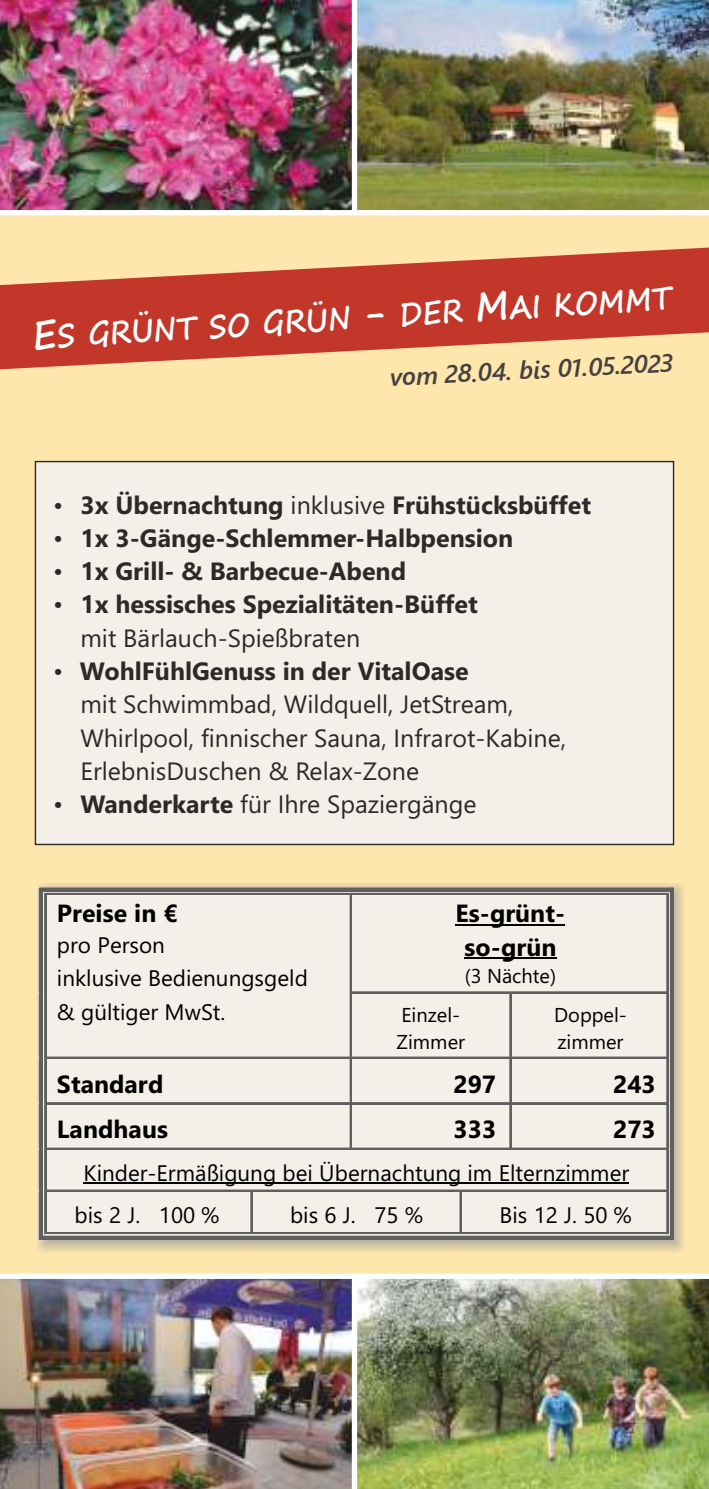
<style>
.page{position:relative;width:709px;height:1489px;background:#fff}
.page>*{position:absolute;margin:0;border:0;box-sizing:border-box;transform-origin:0 0}
.t1{font:700 32px "Segoe Print";color:#fefefe;scale:.9 1}
.t2{font:25px/33.2px "Segoe UI";color:#2b2a29}
.t3{font:700 25px/33.2px "Segoe UI";color:#2b2a29}
.t4{font:italic 600 25px "Segoe UI";color:#434242}
.t5{font:700 24.75px/33.2px "Segoe UI";color:#000;text-align:center}
.t6{font:22.5px/33.2px "Segoe UI";color:#000}
.t7{font:20px/26.8px "Segoe UI";color:#000}
.s1{font-size:40px}
.s2{font-weight:400}
.s3{font-weight:700}
</style>
<div class="page">
<div style="left:0;top:0;width:709px;height:1488px;background:#ffe6ac"></div>
<img style="left:0;top:1278px;width:709px;height:210px">
<img style="left:0;top:0;width:709px;height:210px">
<div style="left:0;top:210px;width:709px;height:5px;background:#fefefe"></div>
<div style="left:352px;top:0;width:5px;height:213px;background:#fefefe"></div>
<div style="left:352px;top:1276px;width:5px;height:212px;background:#fefefe"></div>
<div style="left:0;top:1273px;width:709px;height:5px;background:#fefefe"></div>
<svg style="left:0;top:247px;width:709px;height:123px;fill:#c3362a"></svg>
<img style="left:37px;top:883px;width:647px;height:369px">
<div style="left:39px;top:887px;width:631px;height:352px;background:#f5efe9"></div>
<hr style="left:455px;top:924px;width:110px;height:1px;background:#000">
<hr style="left:464px;top:957px;width:92px;height:2px;background:#000">
<svg style="left:39px;top:887px;width:7px;height:8px"></svg>
<svg style="left:46px;top:887px;width:304px;height:4px"></svg>
<hr style="left:46px;top:893px;width:304px;height:2px;background:#5f5f5f">
<hr style="left:46px;top:892px;width:304px;height:1px;background:#5f5f5f">
<svg style="left:350px;top:887px;width:7px;height:8px"></svg>
<svg style="left:357px;top:887px;width:309px;height:4px"></svg>
<hr style="left:357px;top:893px;width:309px;height:2px;background:#5f5f5f">
<hr style="left:357px;top:892px;width:309px;height:1px;background:#5f5f5f">
<svg style="left:666px;top:887px;width:8px;height:8px"></svg>
<hr style="left:45px;top:895px;width:1px;height:96px;background:#5f5f5f">
<hr style="left:44px;top:895px;width:1px;height:96px;background:#5f5f5f">
<hr style="left:39px;top:895px;width:4px;height:96px;background:#5f5f5f">
<hr style="left:350px;top:895px;width:2px;height:96px;background:#5f5f5f">
<hr style="left:670px;top:895px;width:4px;height:96px;background:#5f5f5f">
<hr style="left:666px;top:895px;width:2px;height:96px;background:#5f5f5f">
<svg style="left:39px;top:991px;width:7px;height:2px"></svg>
<hr style="left:352px;top:991px;width:158px;height:2px;background:#5f5f5f">
<hr style="left:511px;top:991px;width:155px;height:2px;background:#5f5f5f">
<svg style="left:666px;top:991px;width:8px;height:2px"></svg>
<hr style="left:45px;top:993px;width:1px;height:64px;background:#5f5f5f">
<hr style="left:44px;top:993px;width:1px;height:64px;background:#5f5f5f">
<hr style="left:39px;top:993px;width:4px;height:64px;background:#5f5f5f">
<hr style="left:350px;top:993px;width:2px;height:64px;background:#5f5f5f">
<hr style="left:510px;top:993px;width:1px;height:64px;background:#5f5f5f">
<hr style="left:509px;top:993px;width:1px;height:64px;background:#5f5f5f">
<hr style="left:670px;top:993px;width:4px;height:64px;background:#5f5f5f">
<hr style="left:666px;top:993px;width:2px;height:64px;background:#5f5f5f">
<hr style="left:46px;top:1057px;width:304px;height:1px;background:#5f5f5f">
<hr style="left:46px;top:1056px;width:304px;height:1px;background:#5f5f5f">
<hr style="left:352px;top:1057px;width:158px;height:1px;background:#5f5f5f">
<hr style="left:352px;top:1056px;width:158px;height:1px;background:#5f5f5f">
<hr style="left:511px;top:1057px;width:155px;height:1px;background:#5f5f5f">
<hr style="left:511px;top:1056px;width:155px;height:1px;background:#5f5f5f">
<hr style="left:45px;top:1058px;width:1px;height:44px;background:#5f5f5f">
<hr style="left:44px;top:1058px;width:1px;height:44px;background:#5f5f5f">
<hr style="left:39px;top:1058px;width:4px;height:44px;background:#5f5f5f">
<hr style="left:350px;top:1058px;width:2px;height:44px;background:#5f5f5f">
<hr style="left:510px;top:1058px;width:1px;height:44px;background:#5f5f5f">
<hr style="left:509px;top:1058px;width:1px;height:44px;background:#5f5f5f">
<hr style="left:670px;top:1058px;width:4px;height:44px;background:#5f5f5f">
<hr style="left:666px;top:1058px;width:2px;height:44px;background:#5f5f5f">
<svg style="left:39px;top:1102px;width:7px;height:2px"></svg>
<hr style="left:46px;top:1102px;width:304px;height:2px;background:#5f5f5f">
<hr style="left:352px;top:1102px;width:158px;height:2px;background:#5f5f5f">
<hr style="left:511px;top:1102px;width:155px;height:2px;background:#5f5f5f">
<svg style="left:666px;top:1102px;width:8px;height:2px"></svg>
<hr style="left:45px;top:1104px;width:1px;height:44px;background:#5f5f5f">
<hr style="left:44px;top:1104px;width:1px;height:44px;background:#5f5f5f">
<hr style="left:39px;top:1104px;width:4px;height:44px;background:#5f5f5f">
<hr style="left:350px;top:1104px;width:2px;height:44px;background:#5f5f5f">
<hr style="left:510px;top:1104px;width:1px;height:44px;background:#5f5f5f">
<hr style="left:509px;top:1104px;width:1px;height:44px;background:#5f5f5f">
<hr style="left:670px;top:1104px;width:4px;height:44px;background:#5f5f5f">
<hr style="left:666px;top:1104px;width:2px;height:44px;background:#5f5f5f">
<hr style="left:84px;top:1182px;width:545px;height:1px;background:#000">
<hr style="left:46px;top:1148px;width:304px;height:1px;background:#5f5f5f">
<hr style="left:46px;top:1147px;width:304px;height:1px;background:#5f5f5f">
<hr style="left:352px;top:1148px;width:158px;height:1px;background:#5f5f5f">
<hr style="left:352px;top:1147px;width:158px;height:1px;background:#5f5f5f">
<hr style="left:511px;top:1148px;width:155px;height:1px;background:#5f5f5f">
<hr style="left:511px;top:1147px;width:155px;height:1px;background:#5f5f5f">
<hr style="left:45px;top:1149px;width:1px;height:40px;background:#5f5f5f">
<hr style="left:44px;top:1149px;width:1px;height:40px;background:#5f5f5f">
<hr style="left:39px;top:1149px;width:4px;height:40px;background:#5f5f5f">
<hr style="left:670px;top:1149px;width:4px;height:40px;background:#5f5f5f">
<hr style="left:666px;top:1149px;width:2px;height:40px;background:#5f5f5f">
<svg style="left:39px;top:1189px;width:7px;height:2px"></svg>
<hr style="left:46px;top:1189px;width:205px;height:2px;background:#5f5f5f">
<hr style="left:252px;top:1189px;width:208px;height:2px;background:#5f5f5f">
<hr style="left:462px;top:1189px;width:204px;height:2px;background:#5f5f5f">
<svg style="left:666px;top:1189px;width:8px;height:2px"></svg>
<hr style="left:45px;top:1191px;width:1px;height:41px;background:#5f5f5f">
<hr style="left:44px;top:1191px;width:1px;height:41px;background:#5f5f5f">
<hr style="left:39px;top:1191px;width:4px;height:41px;background:#5f5f5f">
<svg style="left:39px;top:1231px;width:7px;height:8px"></svg>
<svg style="left:46px;top:1235px;width:205px;height:4px"></svg>
<hr style="left:46px;top:1232px;width:205px;height:2px;background:#5f5f5f">
<hr style="left:46px;top:1231px;width:205px;height:1px;background:#5f5f5f">
<hr style="left:251px;top:1191px;width:1px;height:41px;background:#5f5f5f">
<hr style="left:250px;top:1191px;width:1px;height:41px;background:#5f5f5f">
<svg style="left:251px;top:1231px;width:7px;height:8px"></svg>
<svg style="left:258px;top:1235px;width:202px;height:4px"></svg>
<hr style="left:258px;top:1232px;width:202px;height:2px;background:#5f5f5f">
<hr style="left:258px;top:1231px;width:202px;height:1px;background:#5f5f5f">
<hr style="left:460px;top:1191px;width:2px;height:41px;background:#5f5f5f">
<hr style="left:459px;top:1191px;width:1px;height:41px;background:#5f5f5f">
<svg style="left:460px;top:1232px;width:7px;height:7px"></svg>
<svg style="left:467px;top:1235px;width:199px;height:4px"></svg>
<hr style="left:467px;top:1232px;width:199px;height:2px;background:#5f5f5f">
<hr style="left:467px;top:1231px;width:199px;height:1px;background:#5f5f5f">
<hr style="left:670px;top:1191px;width:4px;height:41px;background:#5f5f5f">
<hr style="left:666px;top:1191px;width:2px;height:41px;background:#5f5f5f">
<svg style="left:666px;top:1231px;width:8px;height:8px"></svg>
<div style="left:34px;top:460px;width:641px;height:385px;background:#f5efe9"></div>
<p class="t1" style="left:31px;top:324px;width:712px;rotate:-4deg"><span class="s1">E</span>S GRÜNT SO GRÜN <span class="s1">-</span> DER <span class="s1">M</span>AI KOMMT</p>
<p class="t4" style="left:389px;top:368px;width:285px;rotate:-3deg">vom 28.04. bis 01.05.2023</p>
<p class="t3" style="left:53px;top:490px;width:539px"><span class="s2">•</span> 3x Übernachtung <span class="s2">inklusive</span> Frühstücksbüffet</p>
<p class="t3" style="left:53px;top:524px;width:461px"><span class="s2">•</span> 1x 3-Gänge-Schlemmer-Halbpension</p>
<p class="t3" style="left:53px;top:557px;width:354px"><span class="s2">•</span> 1x Grill- &amp; Barbecue-Abend</p>
<p class="t3" style="left:80px;top:590px;width:399px;text-indent:-27px"><span class="s2">•</span> 1x hessisches Spezialitäten-Büffet <span class="s2">mit Bärlauch-Spießbraten</span></p>
<p class="t2" style="left:80px;top:657px;width:487px;text-indent:-27px">• <span class="s3">WohlFühlGenuss in der VitalOase<br></span>mit Schwimmbad, Wildquell, JetStream, Whirlpool, finnischer Sauna, Infrarot-Kabine, ErlebnisDuschen &amp; Relax-Zone</p>
<p class="t2" style="left:53px;top:790px;width:425px">• <span class="s3">Wanderkarte</span> für Ihre Spaziergänge</p>
<p class="t5" style="left:57px;top:899px;width:122px">Preise in €</p>
<p class="t6" style="left:57px;top:930px;width:252px">pro Person<br>inklusive Bedienungsgeld &amp; gültiger MwSt.</p>
<p class="t5" style="left:455px;top:899px;width:111px">Es-grünt&shy;so-grün</p>
<p class="t7" style="left:465px;top:964px;width:93px">(3 Nächte)</p>
<p class="t7" style="left:396px;top:1003px;width:70px">Einzel-<br>Zimmer</p>
<p class="t7" style="left:554px;top:1003px;width:74px">Doppel&shy;zimmer</p>
<p class="t5" style="left:57px;top:1069px;width:108px">Standard</p>
<p class="t5" style="left:453px;top:1069px;width:44px">297</p>
<p class="t5" style="left:613px;top:1069px;width:44px">243</p>
<p class="t5" style="left:57px;top:1114px;width:113px">Landhaus</p>
<p class="t5" style="left:453px;top:1114px;width:44px">333</p>
<p class="t5" style="left:613px;top:1114px;width:44px">273</p>
<p class="t6" style="left:75px;top:1153px;width:556px;line-height:42.2px;text-indent:9px">Kinder-Ermäßigung bei Übernachtung im Elternzimmer bis 2 J. 100 %</p>
<p class="t6" style="left:290px;top:1200px;width:134px">bis 6 J. 75 %</p>
<p class="t6" style="left:499px;top:1200px;width:134px">Bis 12 J. 50 %</p>
</div>
